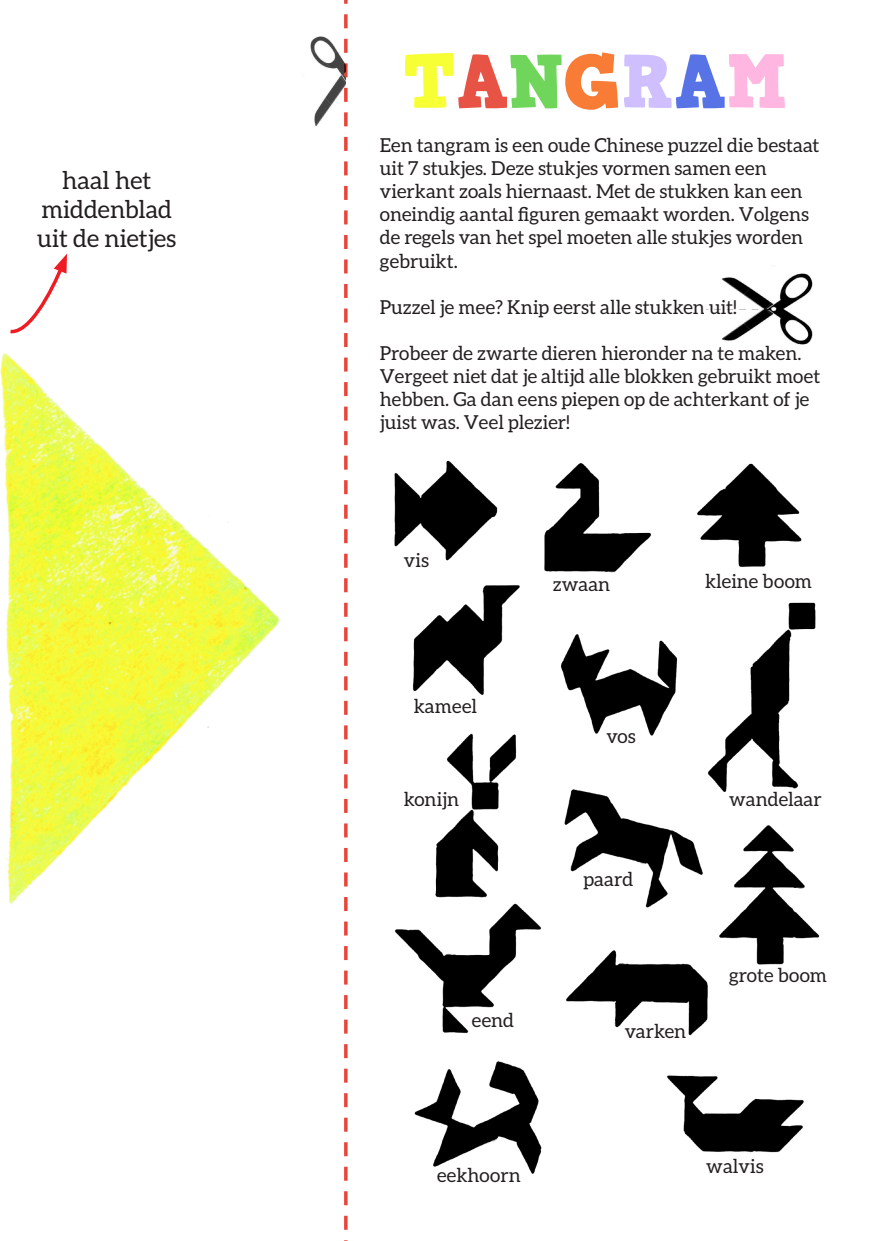
<style>
.page{position:relative;width:874px;height:1241px;background:#fff}
.page>*{position:absolute;margin:0;border:0;box-sizing:border-box;transform-origin:0 0}
.t1{font:75.25px "HVD Comic Serif Pro";color:#f7ff35}
.t2{font:24.5px/29.4px "Aleo";color:#231f20;text-align:center}
.t3{font:19.25px/23.1px "Aleo";color:#231f20}
.s1{color:#e75344}
.s2{color:#6fd55b}
.s3{color:#f97c36}
.s4{color:#cfbfff}
.s5{color:#5773e5}
.s6{color:#ffb6e1}
</style>
<div class="page">
<img style="left:0;top:352px;width:280px;height:553px">
<svg style="left:344px;top:0;width:3px;height:1230px"></svg>
<img style="left:310px;top:3px;width:35px;height:139px">
<svg style="left:10px;top:254px;width:57px;height:80px"></svg>
<img style="left:706px;top:273px;width:107px;height:72px">
<img style="left:394px;top:460px;width:426px;height:713px">
<p class="t2" style="left:37px;top:165px;width:140px">haal het middenblad uit de nietjes</p>
<p class="t1" style="left:403px;top:23px;width:384px">T<span class="s1">A</span><span class="s2">N</span><span class="s3">G</span><span class="s4">R</span><span class="s5">A</span><span class="s6">M</span></p>
<p class="t3" style="left:380px;top:133px;width:440px">Een tangram is een oude Chinese puzzel die bestaat uit 7 stukjes. Deze stukjes vormen samen een vierkant zoals hiernaast. Met de stukken kan een oneindig aantal figuren gemaakt worden. Volgens de regels van het spel moeten alle stukjes worden gebruikt.</p>
<p class="t3" style="left:380px;top:295px;width:358px">Puzzel je mee? Knip eerst alle stukken uit!</p>
<p class="t3" style="left:380px;top:341px;width:442px">Probeer de zwarte dieren hieronder na te maken.<br>Vergeet niet dat je altijd alle blokken gebruikt moet hebben. Ga dan eens piepen op de achterkant of je juist was. Veel plezier!</p>
<p class="t3" style="left:403px;top:547px;width:27px">vis</p>
<p class="t3" style="left:413px;top:694px;width:65px">kameel</p>
<p class="t3" style="left:552px;top:572px;width:59px">zwaan</p>
<p class="t3" style="left:606px;top:724px;width:31px">vos</p>
<p class="t3" style="left:704px;top:569px;width:108px">kleine boom</p>
<p class="t3" style="left:403px;top:787px;width:57px">konijn</p>
<p class="t3" style="left:728px;top:787px;width:94px">wandelaar</p>
<p class="t3" style="left:471px;top:1008px;width:44px">eend</p>
<p class="t3" style="left:437px;top:1163px;width:85px">eekhoorn</p>
<p class="t3" style="left:583px;top:867px;width:51px">paard</p>
<p class="t3" style="left:624px;top:1019px;width:63px">varken</p>
<p class="t3" style="left:728px;top:962px;width:99px">grote boom</p>
<p class="t3" style="left:706px;top:1153px;width:59px">walvis</p>
</div>
